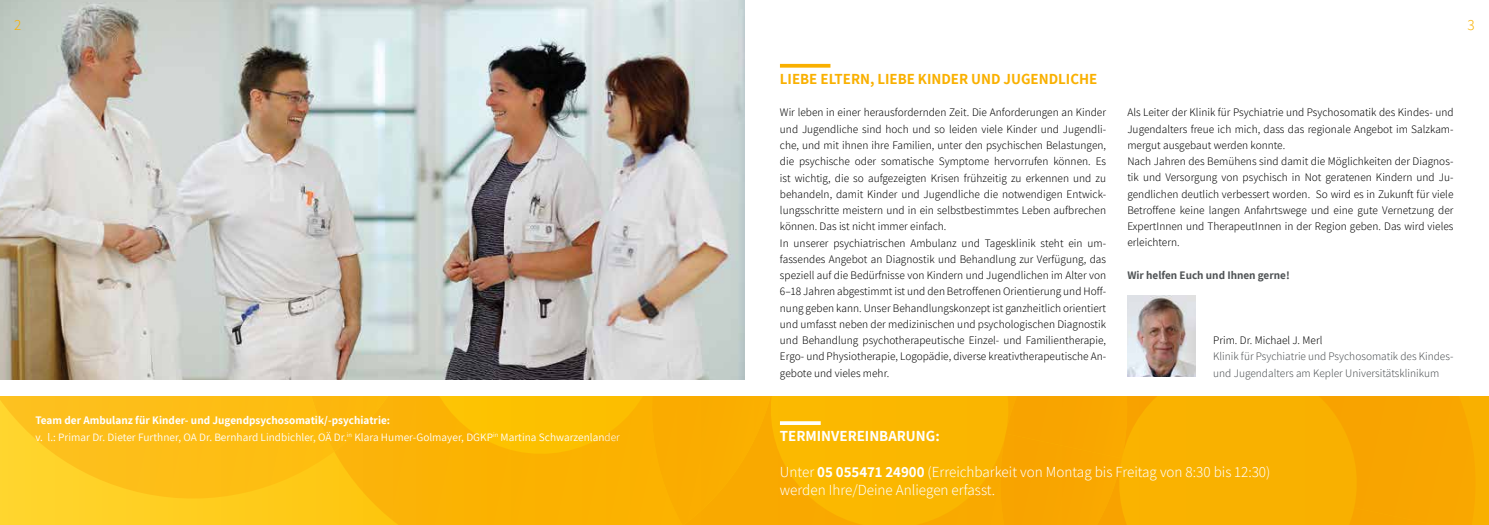
<style>
.page{position:relative;width:1489px;height:525px;background:#fff}
.page>*{position:absolute;margin:0;border:0;box-sizing:border-box;transform-origin:0 0}
.t1{font:300 15px/18px "Assistant";color:#fff}
.t2{font:700 15px "Assistant";color:#f9b000}
.t3{font:700 15px "Assistant";color:#fff}
.t4{font:300 15px "Assistant";color:#f9b000}
.t5{font:300 11.25px/16.2px "Assistant";letter-spacing:.005em;color:#000}
.t6{font:11.25px/16.2px "Assistant";letter-spacing:.005em;color:#fff}
.t7{font:300 11.25px/16.2px "Assistant";letter-spacing:.005em;color:#4f5355}
.t8{font:700 11.25px "Assistant";color:#4f5355}
.s1{font-weight:700}
.s2{font-weight:300}
</style>
<div class="page">
<svg style="left:0;top:507px;width:334px;height:17px;background:#fece21"></svg>
<svg style="left:1470px;top:396px;width:18px;height:128px;background:#f9ae00"></svg>
<svg style="left:334px;top:396px;width:310px;height:128px;background:#fbb602"></svg>
<svg style="left:644px;top:396px;width:826px;height:128px;background:#f9ad00"></svg>
<div style="left:334px;top:396px;width:91px;height:55px;background:#fbb309"></div>
<svg style="left:0;top:396px;width:334px;height:111px;background:#fdc31a"></svg>
<img style="left:0;top:0;width:744px;height:379px">
<svg style="left:780px;top:64px;width:50px;height:4px"></svg>
<svg style="left:780px;top:421px;width:40px;height:4px"></svg>
<img style="left:1127px;top:295px;width:68px;height:81px">
<h1 class="t2" style="left:14px;top:14px;width:9px">2</h1>
<h1 class="t4" style="left:1467px;top:14px;width:9px">3</h1>
<p class="t6" style="left:35px;top:412px;width:586px"><span class="s1">Team der Ambulanz für Kinder- und Jugendpsychosomatik/-psychiatrie:<br></span>v. l.: Primar Dr. Dieter Furthner, OA Dr. Bernhard Lindbichler, OÄ Dr.<sup>in</sup> Klara Humer-Golmayer, DGKP<sup>in</sup> Martina Schwarzenlan<span class="s2">der</span></p>
<h1 class="t2" style="left:780px;top:69px;width:319px">LIEBE ELTERN, LIEBE KINDER UND JUGENDLICHE</h1>
<p class="t5" style="left:780px;top:104px;width:328px">Wir leben in einer herausfordernden Zeit. Die Anforderungen an Kinder und Jugendliche sind hoch und so leiden viele Kinder und Jugendli&shy;che, und mit ihnen ihre Familien, unter den psychischen Belastungen, die psychische oder somatische Symptome hervorrufen können. Es ist wichtig, die so aufgezeigten Krisen frühzeitig zu erkennen und zu behandeln, damit Kinder und Jugendliche die notwendigen Entwick&shy;lungsschritte meistern und in ein selbstbestimmtes Leben aufbrechen können. Das ist nicht immer einfach.<br>In unserer psychiatrischen Ambulanz und Tagesklinik steht ein um&shy;fassendes Angebot an Diagnostik und Behandlung zur Verfügung, das speziell auf die Bedürfnisse von Kindern und Jugendlichen im Alter von 6–18 Jahren abgestimmt ist und den Betroffenen Orientierung und Hoff&shy;nung geben kann. Unser Behandlungskonzept ist ganzheitlich orientiert und umfasst neben der medizinischen und psychologischen Diagnostik und Behandlung psychotherapeutische Einzel- und Familientherapie, Ergo- und Physiotherapie, Logopädie, diverse kreativtherapeutische An&shy;gebote und vieles mehr.</p>
<p class="t5" style="left:1127px;top:104px;width:328px">Als Leiter der Klinik für Psychiatrie und Psychosomatik des Kindes- und Jugendalters freue ich mich, dass das regionale Angebot im Salzkam&shy;mergut ausgebaut werden konnte.<br>Nach Jahren des Bemühens sind damit die Möglichkeiten der Diagnos&shy;tik und Versorgung von psychisch in Not geratenen Kindern und Ju&shy;gendlichen deutlich verbessert worden. So wird es in Zukunft für viele Betroffene keine langen Anfahrtswege und eine gute Vernetzung der ExpertInnen und TherapeutInnen in der Region geben. Das wird vieles erleichtern.</p>
<p class="t8" style="left:1127px;top:267px;width:164px">Wir helfen Euch und Ihnen gerne!</p>
<p class="t5" style="left:1213px;top:331px;width:111px">Prim. Dr. Michael J. Merl</p>
<p class="t7" style="left:1213px;top:348px;width:242px">Klinik für Psychiatrie und Psychosomatik des Kindes&shy;und Jugendalters am Kepler Universitätsklinikum</p>
<h1 class="t3" style="left:780px;top:425px;width:161px">TERMINVEREINBARUNG:</h1>
<h1 class="t1" style="left:780px;top:462px;width:492px">Unter <span class="s1">05 055471 24900</span> (Erreichbarkeit von Montag bis Freitag von 8:30 bis 12:30) werden Ihre/Deine Anliegen erfasst.</h1>
</div>
